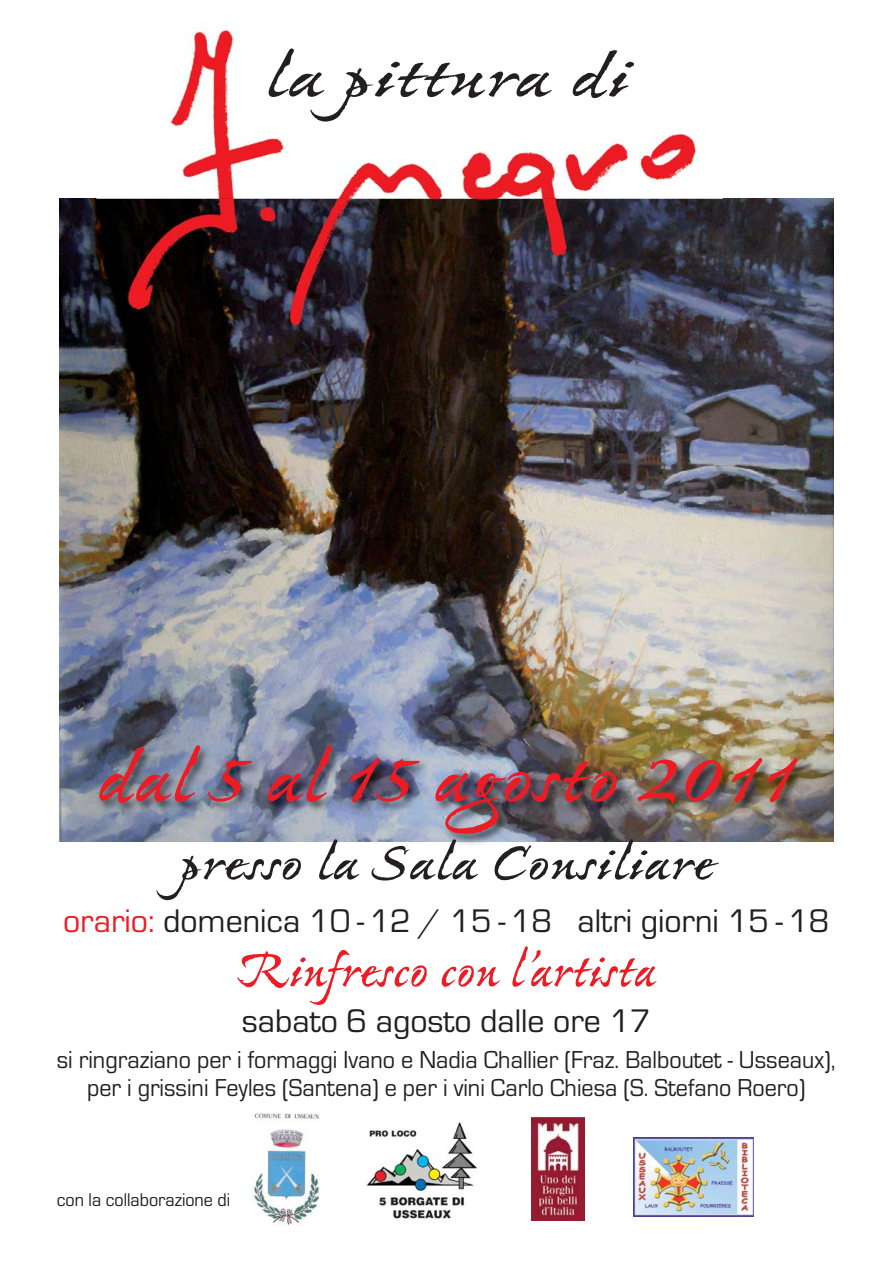
<style>
.page{position:relative;width:893px;height:1263px;background:#fff}
.page>*{position:absolute;margin:0;border:0;box-sizing:border-box;transform-origin:0 0}
.t1{font:74.25px "Ex Ponto MM 450";letter-spacing:-.01em;color:#ed1c24;scale:1.3 1}
.t2{font:63.6px "Ex Ponto MM 450";letter-spacing:-.01em;color:#231f20;scale:1.5 1}
.t3{font:52.95px "Ex Ponto MM 450";letter-spacing:-.01em;color:#231f20;scale:1.3 1}
.t4{font:52.95px "Ex Ponto MM 450";color:#ed1c24;scale:1.1 1}
.t5{font:33.9px "Eurostile";color:#231f20}
.t6{font:25.5px/28.7px "Eurostile";color:#231f20;text-align:center;scale:.95 1}
.t7{font:19.05px "Eurostile";color:#231f20;scale:.95 1}
.s1{color:#ed1c24}
</style>
<div class="page">
<img style="left:60px;top:199px;width:774px;height:540px">
<img style="left:81px;top:28px;width:642px;height:171px">
<img style="left:96px;top:199px;width:635px;height:151px">
<img style="left:252px;top:1113px;width:68px;height:112px">
<img style="left:532px;top:1117px;width:52px;height:103px">
<img style="left:366px;top:1122px;width:111px;height:97px">
<img style="left:633px;top:1137px;width:120px;height:80px">
<img style="left:60px;top:739px;width:774px;height:103px">
<h2 class="t2" style="left:264px;top:48px;width:245px">la pittura di</h2>
<h1 class="t1" style="left:95px;top:745px;width:541px">dal 5 al 15 agosto 2011</h1>
<h3 class="t3" style="left:179px;top:839px;width:413px">presso la Sala Consiliare</h3>
<h3 class="t5" style="left:63px;top:909px;width:768px"><span class="s1">orario:</span> domenica 10 - 12 / 15 - 18 altri giorni 15 - 18</h3>
<h3 class="t4" style="left:237px;top:946px;width:383px">Rinfresco con l’artista</h3>
<h3 class="t5" style="left:242px;top:1009px;width:411px">sabato 6 agosto dalle ore 17</h3>
<p class="t6" style="left:57px;top:1048px;width:821px">si ringraziano per i formaggi Ivano e Nadia Challier (Fraz. Balboutet - Usseaux), per i grissini Feyles (Santena) e per i vini Carlo Chiesa (S. Stefano Roero)</p>
<p class="t7" style="left:57px;top:1193px;width:184px">con la collaborazione di</p>
</div>
